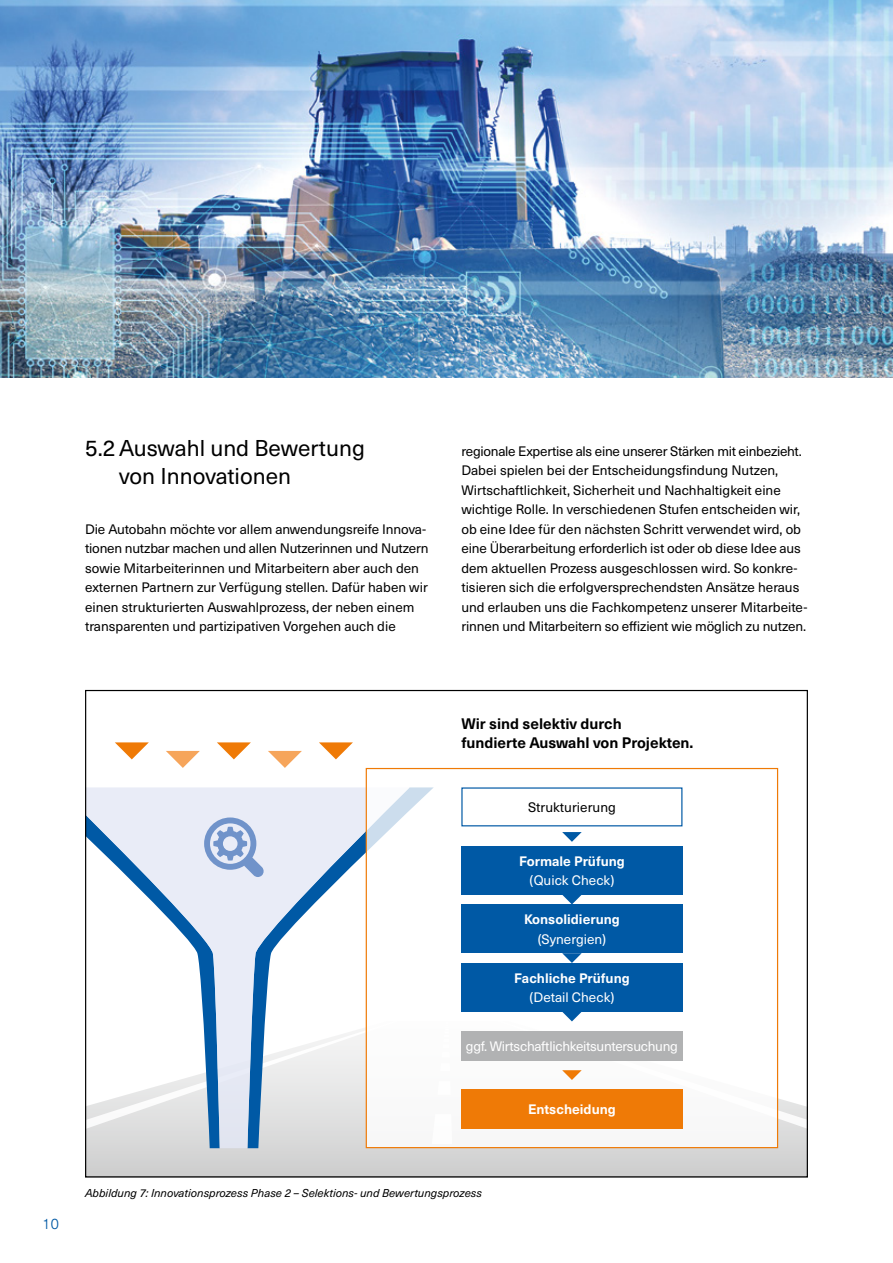
<style>
.page{position:relative;width:893px;height:1263px;background:#fff}
.page>*{position:absolute;margin:0;border:0;box-sizing:border-box;transform-origin:0 0}
.t1{font:22.5px/28.5px "Neue Haas Unica W1 G";color:#000}
.t2{font:700 15px/19.5px "Neue Haas Unica W1 G";color:#000}
.t3{font:300 15px "Neue Haas Unica W1 G";color:#0059a5}
.t4{font:13.5px/19.5px "Neue Haas Unica W1 G";color:#000}
.t5{font:700 13.5px "Neue Haas Unica W1 G";color:#fff}
.t6{font:13.5px "Neue Haas Unica W1 G";color:#fff}
.t7{font:13.5px "Neue Haas Unica W1 G";letter-spacing:-.02em;color:#fff}
.t8{font:italic 11.25px "Neue Haas Unica W1 G";color:#000}
</style>
<div class="page">
<img style="left:0;top:0;width:893px;height:378px">
<div style="left:87px;top:1133px;width:719px;height:42px;background:#d2d1d2"></div>
<svg style="left:217px;top:742px;width:34px;height:17px"></svg>
<svg style="left:115px;top:742px;width:34px;height:17px"></svg>
<svg style="left:319px;top:742px;width:34px;height:17px"></svg>
<svg style="left:268px;top:751px;width:34px;height:17px"></svg>
<svg style="left:166px;top:751px;width:34px;height:17px"></svg>
<svg style="left:87px;top:787px;width:279px;height:361px"></svg>
<div style="left:366px;top:768px;width:412px;height:379px;background:#fff"></div>
<div style="left:461px;top:1090px;width:221px;height:39px;background:#ef7a06"></div>
<div style="left:461px;top:1031px;width:221px;height:29px;background:#b1b2b3"></div>
<svg style="left:204px;top:817px;width:60px;height:60px"></svg>
<svg style="left:562px;top:832px;width:20px;height:10px"></svg>
<div style="left:461px;top:846px;width:221px;height:49px;background:#0059a5"></div>
<svg style="left:562px;top:895px;width:20px;height:9px"></svg>
<div style="left:461px;top:904px;width:221px;height:49px;background:#0059a5"></div>
<svg style="left:562px;top:953px;width:20px;height:10px"></svg>
<div style="left:461px;top:963px;width:221px;height:49px;background:#0059a5"></div>
<svg style="left:497px;top:1012px;width:311px;height:121px"></svg>
<h1 class="t1" style="left:119px;top:432px;width:247px;text-indent:-34px">5.2 Auswahl und Bewertung von Innovationen</h1>
<p class="t4" style="left:85px;top:519px;width:345px">Die Autobahn möchte vor allem anwendungsreife Innova-- tionen nutzbar machen und allen Nutzerinnen und Nutzern sowie Mitarbeiterinnen und Mitarbeitern aber auch den externen Partnern zur Verfügung stellen. Dafür haben wir einen strukturierten Auswahlprozess, der neben einem transparenten und partizipativen Vorgehen auch die</p>
<p class="t4" style="left:461px;top:441px;width:347px">regionale Expertise als eine unserer Stärken mit einbezieht.<br>Dabei spielen bei der Entscheidungsfindung Nutzen, Wirtschaftlichkeit, Sicherheit und Nachhaltigkeit eine wichtige Rolle. In verschiedenen Stufen entscheiden wir, ob eine Idee für den nächsten Schritt verwendet wird, ob eine Überarbeitung erforderlich ist oder ob diese Idee aus dem aktuellen Prozess ausgeschlossen wird. So konkre&shy;tisieren sich die erfolgversprechendsten Ansätze heraus und erlauben uns die Fachkompetenz unserer Mitarbeite&shy;rinnen und Mitarbeitern so effizient wie möglich zu nutzen.</p>
<p class="t2" style="left:461px;top:713px;width:234px">Wir sind selektiv durch<br>fundierte Auswahl von Projekten.</p>
<p class="t4" style="left:528px;top:797px;width:89px">Strukturierung</p>
<p class="t5" style="left:519px;top:851px;width:107px">Formale Prüfung</p>
<p class="t6" style="left:530px;top:870px;width:86px">(Quick Check)</p>
<p class="t5" style="left:524px;top:909px;width:97px">Konsolidierung</p>
<p class="t6" style="left:538px;top:929px;width:70px">(Synergien)</p>
<p class="t5" style="left:514px;top:968px;width:117px">Fachliche Prüfung</p>
<p class="t6" style="left:529px;top:987px;width:86px">(Detail Check)</p>
<p class="t7" style="left:466px;top:1036px;width:213px">ggf. Wirtschaftlichkeitsuntersuchung</p>
<p class="t5" style="left:528px;top:1099px;width:89px">Entscheidung</p>
<p class="t3" style="left:43px;top:1213px;width:18px">10</p>
<p class="t8" style="left:85px;top:1185px;width:399px">Abbildung 7: Innovationsprozess Phase 2 – Selektions- und Bewertungsprozess</p>
</div>
